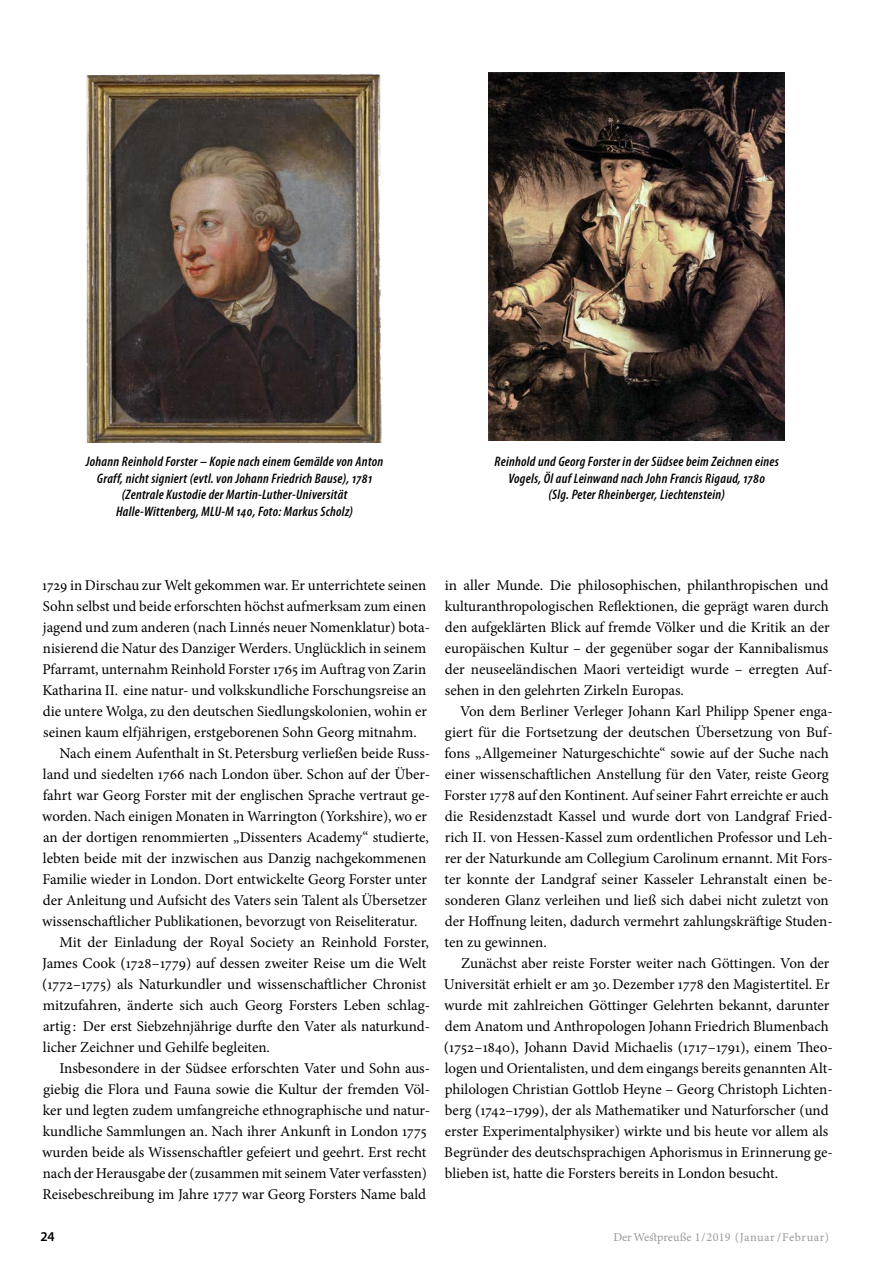
<style>
.page{position:relative;width:893px;height:1263px;background:#fff}
.page>*{position:absolute;margin:0;border:0;box-sizing:border-box;transform-origin:0 0}
.t1{font:15px/21px "Minion Pro";color:#000}
.t2{font:italic 600 condensed 13.8px/16.5px "Myriad Pro";letter-spacing:.02em;color:#000;text-align:center}
.t3{font:600 13.5px "Myriad Pro";color:#000}
.t4{font:12px "Minion Pro Capt";letter-spacing:.025em;color:#9c9b9b}
</style>
<div class="page">
<img style="left:86px;top:74px;width:297px;height:369px">
<img style="left:489px;top:73px;width:296px;height:367px">
<p class="t2" style="left:86px;top:453px;width:299px">Johann Reinhold Forster – Kopie nach einem Gemälde von Anton Graff, nicht signiert (evtl. von Johann Friedrich Bause), 1781 (Zentrale Kustodie der Martin-Luther-Universität Halle-Wittenberg, MLU-M 140, Foto: Markus Scholz)</p>
<p class="t2" style="left:495px;top:453px;width:286px">Reinhold und Georg Forster in der Südsee beim Zeichnen eines<br>Vogels, Öl auf Leinwand nach John Francis Rigaud, 1780<br>(Slg. Peter Rheinberger, Liechtenstein)</p>
<p class="t1" style="left:42px;top:574px;width:386px">1729 in Dirschau zur Welt gekommen war. Er unterrichtete seinen</p>
<p class="t1" style="left:43px;top:595px;width:385px">Sohn selbst und beide erforschten höchst aufmerksam zum einen</p>
<p class="t1" style="left:43px;top:616px;width:389px">jagend und zum anderen (nach Linnés neuer Nomenklatur) bota-</p>
<p class="t1" style="left:43px;top:637px;width:385px">nisierend die Natur des Danziger Werders. Unglücklich in seinem</p>
<p class="t1" style="left:42px;top:658px;width:385px">Pfarramt, unternahm Reinhold Forster 1765 im Auftrag von Zarin</p>
<p class="t1" style="left:42px;top:679px;width:385px">Katharina II. eine natur- und volkskundliche Forschungsreise an</p>
<p class="t1" style="left:43px;top:700px;width:386px">die untere Wolga, zu den deutschen Siedlungskolonien, wohin er</p>
<p class="t1" style="left:43px;top:721px;width:375px">seinen kaum elfjährigen, erstgeborenen Sohn Georg mitnahm.</p>
<p class="t1" style="left:60px;top:742px;width:372px">Nach einem Aufenthalt in St.Petersburg verließen beide Russ-</p>
<p class="t1" style="left:43px;top:763px;width:389px">land und siedelten 1766 nach London über. Schon auf der Über-</p>
<p class="t1" style="left:43px;top:784px;width:389px">fahrt war Georg Forster mit der englischen Sprache vertraut ge-</p>
<p class="t1" style="left:42px;top:805px;width:386px">worden. Nach einigen Monaten in Warrington (Yorkshire), wo er</p>
<p class="t1" style="left:43px;top:826px;width:387px">an der dortigen renommierten „Dissenters Academy“ studierte,</p>
<p class="t1" style="left:43px;top:847px;width:385px">lebten beide mit der inzwischen aus Danzig nachgekommenen</p>
<p class="t1" style="left:42px;top:868px;width:386px">Familie wieder in London. Dort entwickelte Georg Forster unter</p>
<p class="t1" style="left:43px;top:889px;width:386px">der Anleitung und Aufsicht des Vaters sein Talent als Übersetzer</p>
<p class="t1" style="left:42px;top:910px;width:377px">wissenschaftlicher Publikationen, bevorzugt von Reiseliteratur.</p>
<p class="t1" style="left:59px;top:931px;width:371px">Mit der Einladung der Royal Society an Reinhold Forster,</p>
<p class="t1" style="left:42px;top:952px;width:386px">James Cook (1728–1779) auf dessen zweiter Reise um die Welt</p>
<p class="t1" style="left:42px;top:973px;width:386px">(1772–1775) als Naturkundler und wissenschaftlicher Chronist</p>
<p class="t1" style="left:43px;top:994px;width:389px">mitzufahren, änderte sich auch Georg Forsters Leben schlag-</p>
<p class="t1" style="left:43px;top:1015px;width:389px">artig : Der erst Siebzehnjährige durfte den Vater als naturkund-</p>
<p class="t1" style="left:43px;top:1036px;width:229px">licher Zeichner und Gehilfe begleiten.</p>
<p class="t1" style="left:59px;top:1057px;width:372px">Insbesondere in der Südsee erforschten Vater und Sohn aus-</p>
<p class="t1" style="left:43px;top:1078px;width:389px">giebig die Flora und Fauna sowie die Kultur der fremden Völ-</p>
<p class="t1" style="left:43px;top:1099px;width:389px">ker und legten zudem umfangreiche ethnographische und natur-</p>
<p class="t1" style="left:43px;top:1120px;width:385px">kundliche Sammlungen an. Nach ihrer Ankunft in London 1775</p>
<p class="t1" style="left:42px;top:1141px;width:386px">wurden beide als Wissenschaftler gefeiert und geehrt. Erst recht</p>
<p class="t1" style="left:43px;top:1162px;width:386px">nach der Herausgabe der (zusammen mit seinem Vater verfassten)</p>
<p class="t1" style="left:42px;top:1183px;width:385px">Reisebeschreibung im Jahre 1777 war Georg Forsters Name bald</p>
<p class="t1" style="left:445px;top:574px;width:390px">in aller Munde. Die philosophischen, philanthropischen und kulturanthropologischen Reflektionen, die geprägt waren durch den aufgeklärten Blick auf fremde Völker und die Kritik an der europäischen Kultur – der gegenüber sogar der Kannibalismus der neuseeländischen Maori verteidigt wurde – erregten Auf&shy;sehen in den gelehrten Zirkeln Europas.</p>
<p class="t1" style="left:444px;top:700px;width:390px;text-indent:16px">Von dem Berliner Verleger Johann Karl Philipp Spener enga&shy;giert für die Fortsetzung der deutschen Übersetzung von Buf&shy;fons „Allgemeiner Naturgeschichte“ sowie auf der Suche nach einer wissenschaftlichen Anstellung für den Vater, reiste Georg Forster 1778 auf den Kontinent. Auf seiner Fahrt erreichte er auch die Residenzstadt Kassel und wurde dort von Landgraf Fried&shy;rich II. von Hessen-Kassel zum ordentlichen Professor und Leh&shy;rer der Naturkunde am Collegium Carolinum ernannt. Mit Fors&shy;ter konnte der Landgraf seiner Kasseler Lehranstalt einen be&shy;sonderen Glanz verleihen und ließ sich dabei nicht zuletzt von der Hoffnung leiten, dadurch vermehrt zahlungskräftige Studen&shy;ten zu gewinnen.</p>
<p class="t1" style="left:444px;top:952px;width:390px;text-indent:17px">Zunächst aber reiste Forster weiter nach Göttingen. Von der Universität erhielt er am 30. Dezember 1778 den Magistertitel. Er wurde mit zahlreichen Göttinger Gelehrten bekannt, darunter dem Anatom und Anthropologen Johann Friedrich Blumenbach (1752–1840), Johann David Michaelis (1717–1791), einem Theo&shy;logen und Orientalisten, und dem eingangs bereits genannten Alt&shy;philologen Christian Gottlob Heyne – Georg Christoph Lichten&shy;berg (1742–1799), der als Mathematiker und Naturforscher (und erster Experimentalphysiker) wirkte und bis heute vor allem als Begründer des deutschsprachigen Aphorismus in Erinnerung ge&shy;blieben ist, hatte die Forsters bereits in London besucht.</p>
<p class="t3" style="left:40px;top:1227px;width:16px">24</p>
<p class="t4" style="left:613px;top:1228px;width:217px">Der Westpreuße 1/2019 (Januar /Februar)</p>
</div>
